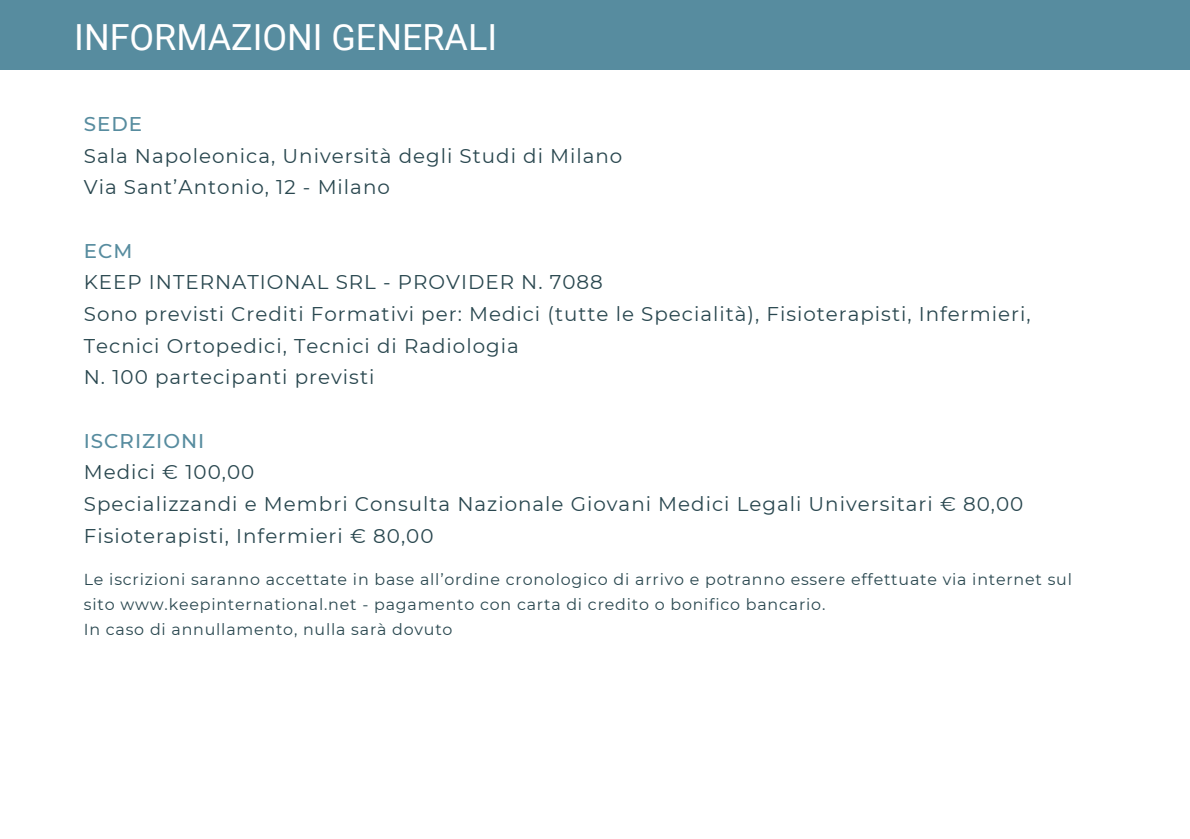
<style>
.page{position:relative;width:1190px;height:839px;background:#fff}
.page>*{position:absolute;margin:0;border:0;box-sizing:border-box;transform-origin:0 0}
.t1{font:36px "Roboto";color:#fff}
.t2{font:19.8px "Montserrat";letter-spacing:.05em;color:#29474f}
.t3{font:500 19.8px "Montserrat";letter-spacing:.05em;color:#578c9f}
.t4{font:15.8px/25px "Montserrat";letter-spacing:.05em;color:#29474f}
</style>
<div class="page">
<div style="left:0;top:0;width:1190px;height:69px;background:#578c9f"></div>
<p class="t1" style="left:74px;top:16px;width:424px">INFORMAZIONI GENERALI</p>
<p class="t3" style="left:84px;top:112px;width:60px">SEDE</p>
<p class="t2" style="left:84px;top:143px;width:540px">Sala Napoleonica, Università degli Studi di Milano</p>
<p class="t2" style="left:84px;top:175px;width:308px">Via Sant’Antonio, 12 - Milano</p>
<p class="t3" style="left:84px;top:238px;width:50px">ECM</p>
<p class="t2" style="left:84px;top:270px;width:521px">KEEP INTERNATIONAL SRL - PROVIDER N. 7088</p>
<p class="t2" style="left:84px;top:302px;width:948px">Sono previsti Crediti Formativi per: Medici (tutte le Specialità), Fisioterapisti, Infermieri,</p>
<p class="t2" style="left:84px;top:333px;width:436px">Tecnici Ortopedici, Tecnici di Radiologia</p>
<p class="t2" style="left:84px;top:365px;width:292px">N. 100 partecipanti previsti</p>
<p class="t3" style="left:84px;top:428px;width:122px">ISCRIZIONI</p>
<p class="t2" style="left:84px;top:460px;width:172px">Medici € 100,00</p>
<p class="t2" style="left:84px;top:492px;width:941px">Specializzandi e Membri Consulta Nazionale Giovani Medici Legali Universitari € 80,00</p>
<p class="t2" style="left:84px;top:523px;width:351px">Fisioterapisti, Infermieri € 80,00</p>
<p class="t4" style="left:84px;top:567px;width:990px">Le iscrizioni saranno accettate in base all’ordine cronologico di arrivo e potranno essere effettuate via internet sul sito www.keepinternational.net - pagamento con carta di credito o bonifico bancario.</p>
<p class="t4" style="left:84px;top:617px;width:370px">In caso di annullamento, nulla sarà dovuto</p>
</div>
